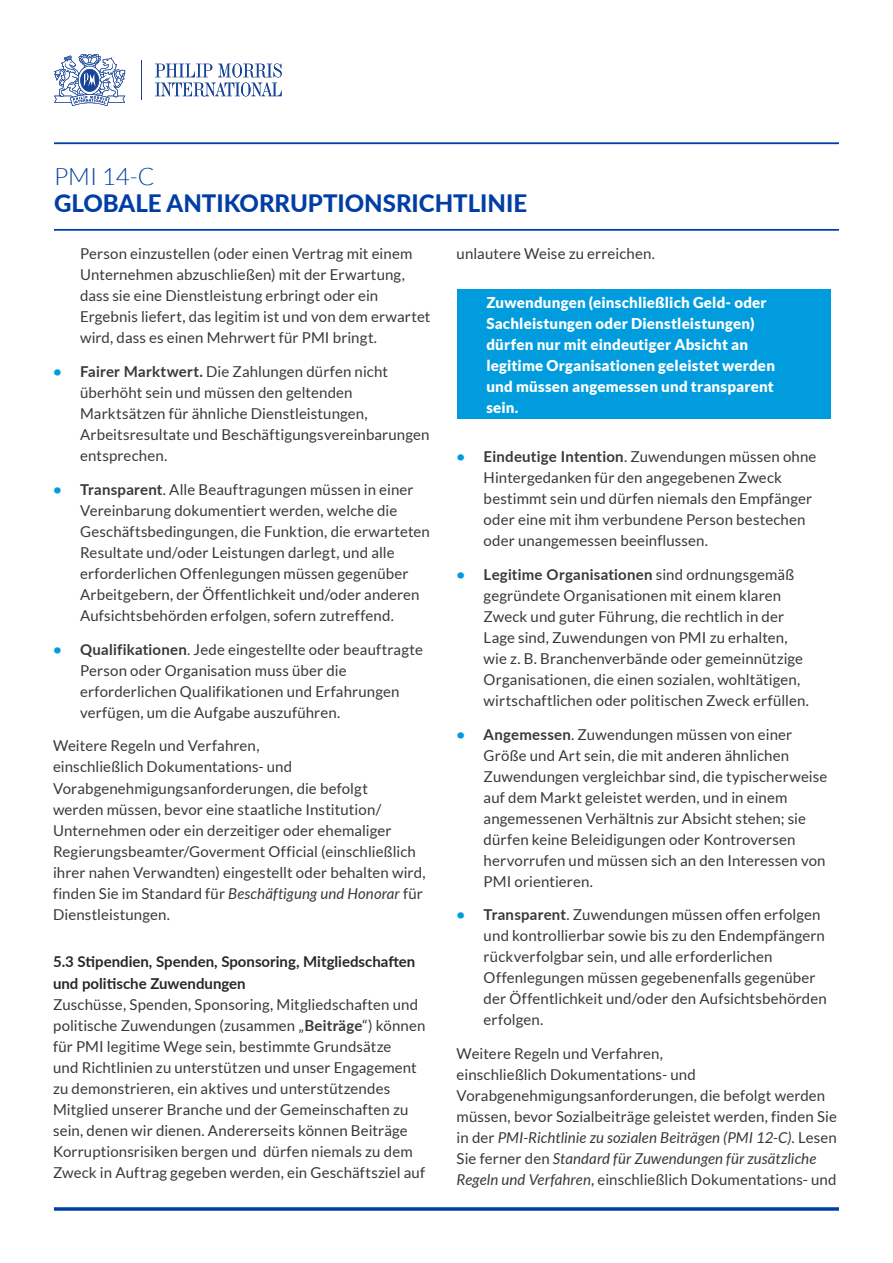
<style>
.page{position:relative;width:893px;height:1263px;background:#fff}
.page>*{position:absolute;margin:0;border:0;box-sizing:border-box;transform-origin:0 0}
.t1{font:800 24px "Lato";color:#003da5}
.t2{font:300 24px "Lato";color:#003da5}
.t3{font:15px/21px "Lato";letter-spacing:.01em;color:#373a37}
.t4{font:900 15px/21px "Lato";letter-spacing:.015em;color:#fff}
.t5{font:700 15px/21.6px "Lato";color:#25282a}
.s1{font-weight:700;color:#009cde}
.s2{font-weight:700}
.s3{font-style:italic}
</style>
<div class="page">
<div style="left:457px;top:289px;width:374px;height:130px;background:#009cde"></div>
<hr style="left:54px;top:143px;width:785px;height:1px;background:#003da5">
<hr style="left:54px;top:229px;width:785px;height:1px;background:#003da5">
<hr style="left:54px;top:1207px;width:785px;height:3px;background:#003da5">
<hr style="left:141px;top:60px;width:1px;height:40px;background:#174496">
<svg style="left:155px;top:64px;width:127px;height:32px"></svg>
<svg style="left:54px;top:54px;width:71px;height:52px"></svg>
<h1 class="t2" style="left:54px;top:163px;width:102px">PMI 14-C</h1>
<h1 class="t1" style="left:54px;top:186px;width:475px">GLOBALE ANTIKORRUPTIONSRICHTLINIE</h1>
<p class="t3" style="left:80px;top:243px;width:352px">Person einzustellen (oder einen Vertrag mit einem Unternehmen abzuschließen) mit der Erwartung, dass sie eine Dienstleistung erbringt oder ein Ergebnis liefert, das legitim ist und von dem erwartet wird, dass es einen Mehrwert für PMI bringt.</p>
<p class="t3" style="left:80px;top:361px;width:351px;text-indent:-27px"><span class="s1">•</span> <span class="s2">Fairer Marktwert.</span> Die Zahlungen dürfen nicht überhöht sein und müssen den geltenden Marktsätzen für ähnliche Dienstleistungen, Arbeitsresultate und Beschäftigungsvereinbarungen entsprechen.</p>
<p class="t3" style="left:80px;top:479px;width:351px;text-indent:-27px"><span class="s1">•</span> <span class="s2">Transparent</span>. Alle Beauftragungen müssen in einer Vereinbarung dokumentiert werden, welche die Geschäftsbedingungen, die Funktion, die erwarteten Resultate und/oder Leistungen darlegt, und alle erforderlichen Offenlegungen müssen gegenüber Arbeitgebern, der Öffentlichkeit und/oder anderen Aufsichtsbehörden erfolgen, sofern zutreffend.</p>
<p class="t3" style="left:80px;top:639px;width:344px;text-indent:-27px"><span class="s1">•</span> <span class="s2">Qualifikationen</span>. Jede eingestellte oder beauftragte Person oder Organisation muss über die erforderlichen Qualifikationen und Erfahrungen verfügen, um die Aufgabe auszuführen.</p>
<p class="t3" style="left:53px;top:735px;width:374px">Weitere Regeln und Verfahren,<br>einschließlich Dokumentations- und Vorabgenehmigungsanforderungen, die befolgt<br>werden müssen, bevor eine staatliche Institution/ Unternehmen oder ein derzeitiger oder ehemaliger Regierungsbeamter/Goverment Official (einschließlich ihrer nahen Verwandten) eingestellt oder behalten wird, finden Sie im Standard für <span class="s3">Beschäftigung und Honorar</span> für Dienstleistungen.</p>
<p class="t5" style="left:53px;top:950px;width:364px">5.3 Stipendien, Spenden, Sponsoring, Mitgliedschaften und politische Zuwendungen</p>
<p class="t3" style="left:53px;top:994px;width:374px">Zuschüsse, Spenden, Sponsoring, Mitgliedschaften und politische Zuwendungen (zusammen „<span class="s2">Beiträge</span>“) können für PMI legitime Wege sein, bestimmte Grundsätze<br>und Richtlinien zu unterstützen und unser Engagement zu demonstrieren, ein aktives und unterstützendes Mitglied unserer Branche und der Gemeinschaften zu sein, denen wir dienen. Andererseits können Beiträge Korruptionsrisiken bergen und dürfen niemals zu dem Zweck in Auftrag gegeben werden, ein Geschäftsziel auf</p>
<p class="t3" style="left:457px;top:243px;width:200px">unlautere Weise zu erreichen.</p>
<p class="t4" style="left:486px;top:291px;width:290px">Zuwendungen (einschließlich Geld- oder Sachleistungen oder Dienstleistungen) dürfen nur mit eindeutiger Absicht an legitime Organisationen geleistet werden und müssen angemessen und transparent sein.</p>
<p class="t3" style="left:484px;top:446px;width:334px;text-indent:-27px"><span class="s1">•</span> <span class="s2">Eindeutige Intention</span>. Zuwendungen müssen ohne Hintergedanken für den angegebenen Zweck bestimmt sein und dürfen niemals den Empfänger oder eine mit ihm verbundene Person bestechen oder unangemessen beeinflussen.</p>
<p class="t3" style="left:484px;top:564px;width:327px;text-indent:-27px"><span class="s1">•</span> <span class="s2">Legitime Organisationen</span> sind ordnungsgemäß gegründete Organisationen mit einem klaren Zweck und guter Führung, die rechtlich in der Lage sind, Zuwendungen von PMI zu erhalten, wie z. B. Branchenverbände oder gemeinnützige Organisationen, die einen sozialen, wohltätigen, wirtschaftlichen oder politischen Zweck erfüllen.</p>
<p class="t3" style="left:484px;top:723px;width:345px;text-indent:-27px"><span class="s1">•</span> <span class="s2">Angemessen</span>. Zuwendungen müssen von einer Größe und Art sein, die mit anderen ähnlichen Zuwendungen vergleichbar sind, die typischerweise auf dem Markt geleistet werden, und in einem angemessenen Verhältnis zur Absicht stehen; sie dürfen keine Beleidigungen oder Kontroversen hervorrufen und müssen sich an den Interessen von PMI orientieren.</p>
<p class="t3" style="left:484px;top:904px;width:345px;text-indent:-27px"><span class="s1">•</span> <span class="s2">Transparent</span>. Zuwendungen müssen offen erfolgen und kontrollierbar sowie bis zu den Endempfängern rückverfolgbar sein, und alle erforderlichen Offenlegungen müssen gegebenenfalls gegenüber der Öffentlichkeit und/oder den Aufsichtsbehörden erfolgen.</p>
<p class="t3" style="left:457px;top:1043px;width:382px">Weitere Regeln und Verfahren,<br>einschließlich Dokumentations- und Vorabgenehmigungsanforderungen, die befolgt werden müssen, bevor Sozialbeiträge geleistet werden, finden Sie in der <span class="s3">PMI-Richtlinie zu sozialen Beiträgen (PMI 12-C)</span>. Lesen Sie ferner den <span class="s3">Standard für Zuwendungen für zusätzliche Regeln und Verfahren</span>, einschließlich Dokumentations- und</p>
</div>
